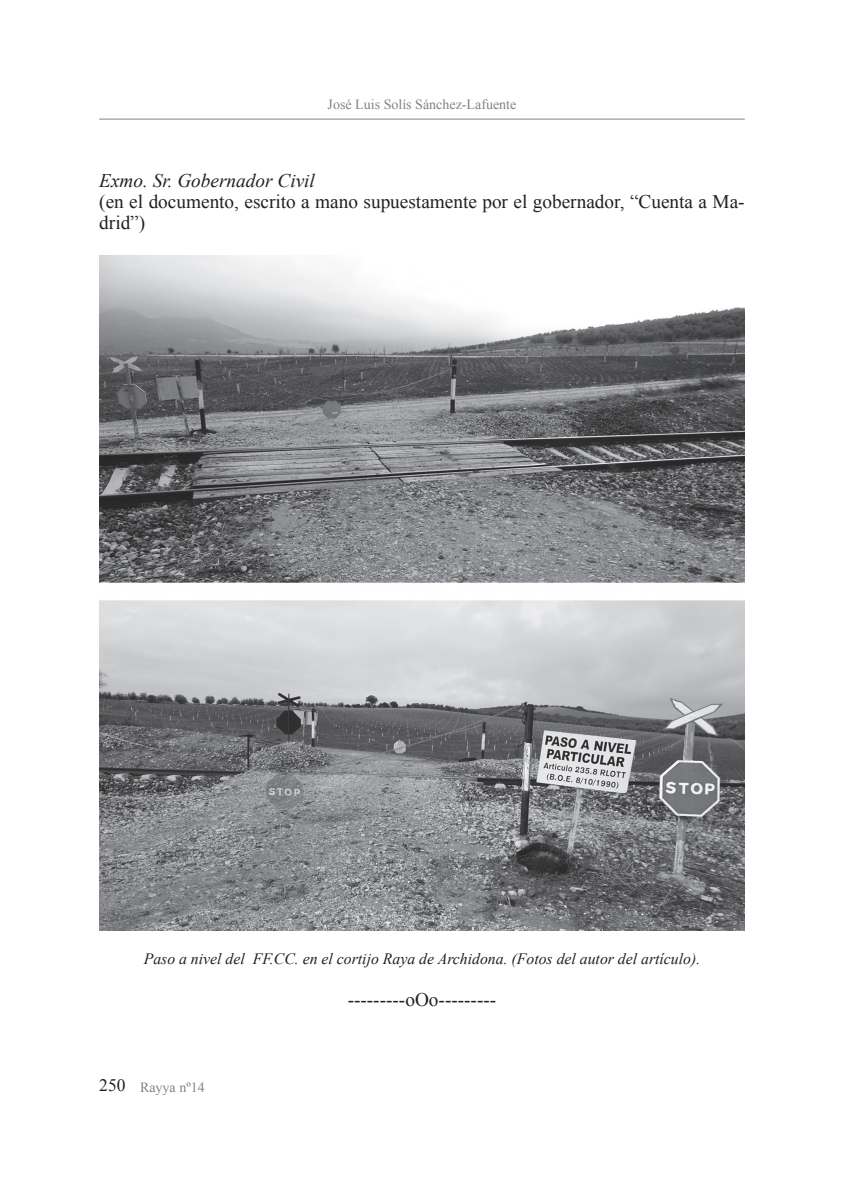
<style>
.page{position:relative;width:844px;height:1191px;background:#fff}
.page>*{position:absolute;margin:0;border:0;box-sizing:border-box;transform-origin:0 0}
.t1{font:19.25px/21px "Times New Roman";color:#231f20}
.t2{font:italic 19.25px "Times New Roman";color:#231f20}
.t3{font:17.5px "Times New Roman";color:#231f20}
.t4{font:italic 15.75px "Times New Roman";color:#231f20}
.t5{font:14px "Times New Roman";color:#808285}
</style>
<div class="page">
<hr style="left:99px;top:119px;width:645px;height:1px;background:#808285">
<img style="left:99px;top:255px;width:645px;height:675px">
<p class="t5" style="left:327px;top:95px;width:190px">José Luis Solís Sánchez-Lafuente</p>
<p class="t2" style="left:99px;top:167px;width:217px">Exmo. Sr. Gobernador Civil</p>
<p class="t1" style="left:99px;top:191px;width:646px">(en el documento, escrito a mano supuestamente por el gobernador, “Cuenta a Ma&shy;drid”)</p>
<p class="t4" style="left:144px;top:948px;width:558px">Paso a nivel del FF.CC. en el cortijo Raya de Archidona. (Fotos del autor del artículo).</p>
<p class="t1" style="left:347px;top:989px;width:150px">---------oOo---------</p>
<p class="t3" style="left:99px;top:1073px;width:28px">250</p>
<p class="t5" style="left:140px;top:1077px;width:66px">Rayya nº14</p>
</div>
